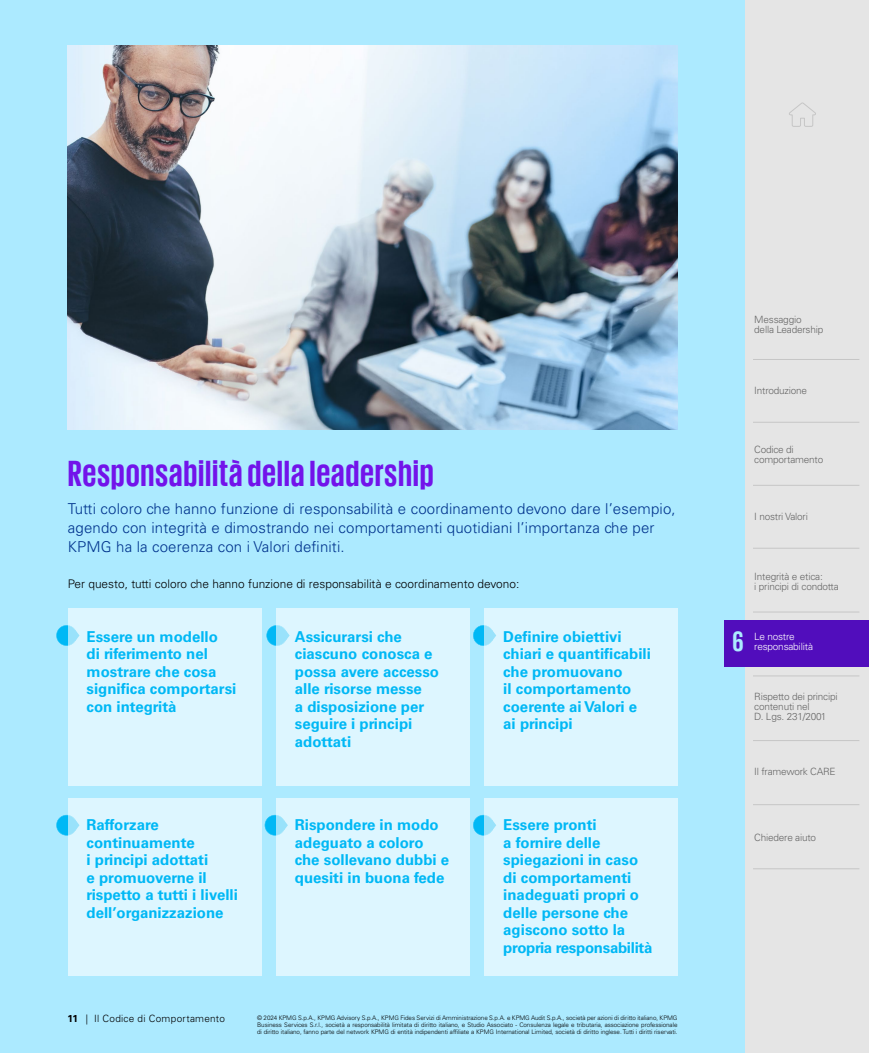
<style>
.page{position:relative;width:869px;height:1053px;background:#fff}
.page>*{position:absolute;margin:0;border:0;box-sizing:border-box;transform-origin:0 0}
.t1{font:700 37.5px "KPMG";letter-spacing:.02em;color:#7213ea}
.t2{font:700 28.75px "KPMG";color:#aceaff}
.t3{font:700 15px/17.5px "Univers LT Std";color:#00b8f5}
.t4{font:300 15px/18.8px "Univers LT Std";letter-spacing:.01em;color:#00338d}
.t5{font:300 11.88px "Univers LT Std";color:#000}
.t6{font:300 10px/10px "Univers LT Std";letter-spacing:-.02em;color:#666}
.t7{font:300 10px "Univers LT Std";letter-spacing:.025em;color:#000}
.t8{font:300 10px/10px "Univers LT Std";letter-spacing:-.02em;color:#fff}
.t9{font:300 6.25px/6.9px "Univers LT Std";letter-spacing:-.01em;color:#000;text-align:justify}
.s1{font-weight:700}
</style>
<div class="page">
<div style="left:0;top:0;width:755px;height:1052px;background:#aceaff"></div>
<svg style="left:266px;top:625px;width:10px;height:20px"></svg>
<svg style="left:56px;top:625px;width:12px;height:20px"></svg>
<svg style="left:56px;top:814px;width:12px;height:21px"></svg>
<svg style="left:264px;top:814px;width:12px;height:21px"></svg>
<svg style="left:473px;top:814px;width:11px;height:21px"></svg>
<svg style="left:473px;top:625px;width:11px;height:20px"></svg>
<img style="left:68px;top:45px;width:609px;height:385px">
<div style="left:68px;top:798px;width:193px;height:177px;background:#ddf6ff"></div>
<div style="left:484px;top:798px;width:193px;height:177px;background:#ddf6ff"></div>
<div style="left:276px;top:798px;width:193px;height:177px;background:#ddf6ff"></div>
<div style="left:68px;top:608px;width:193px;height:177px;background:#ddf6ff"></div>
<div style="left:484px;top:608px;width:193px;height:177px;background:#ddf6ff"></div>
<div style="left:276px;top:608px;width:193px;height:177px;background:#ddf6ff"></div>
<div style="left:744px;top:0;width:124px;height:1052px;background:#e5e5e5"></div>
<svg style="left:789px;top:102px;width:26px;height:25px"></svg>
<hr style="left:752px;top:868px;width:107px;height:1px;background:#c6c6c6">
<hr style="left:752px;top:804px;width:107px;height:1px;background:#c6c6c6">
<hr style="left:752px;top:740px;width:107px;height:1px;background:#c6c6c6">
<hr style="left:752px;top:675px;width:107px;height:1px;background:#c6c6c6">
<hr style="left:752px;top:611px;width:107px;height:1px;background:#c6c6c6">
<hr style="left:752px;top:548px;width:107px;height:1px;background:#c6c6c6">
<hr style="left:752px;top:485px;width:107px;height:1px;background:#c6c6c6">
<hr style="left:752px;top:422px;width:107px;height:1px;background:#c6c6c6">
<hr style="left:752px;top:359px;width:107px;height:1px;background:#c6c6c6">
<div style="left:724px;top:620px;width:144px;height:46px;background:#510dbc"></div>
<h1 class="t1" style="left:68px;top:454px;width:367px">Responsabilità della leadership</h1>
<p class="t4" style="left:68px;top:499px;width:609px">Tutti coloro che hanno funzione di responsabilità e coordinamento devono dare l’esempio, agendo con integrità e dimostrando nei comportamenti quotidiani l’importanza che per<br>KPMG ha la coerenza con i Valori definiti.</p>
<p class="t5" style="left:68px;top:576px;width:453px">Per questo, tutti coloro che hanno funzione di responsabilità e coordinamento devono:</p>
<p class="t3" style="left:86px;top:627px;width:151px">Essere un modello<br>di riferimento nel mostrare che cosa significa comportarsi con integrità</p>
<p class="t3" style="left:295px;top:627px;width:145px">Assicurarsi che ciascuno conosca e possa avere accesso alle risorse messe<br>a disposizione per seguire i principi adottati</p>
<p class="t3" style="left:503px;top:627px;width:149px">Definire obiettivi chiari e quantificabili che promuovano<br>il comportamento coerente ai Valori e ai principi</p>
<p class="t3" style="left:86px;top:816px;width:153px">Rafforzare continuamente<br>i principi adottati<br>e promuoverne il rispetto a tutti i livelli dell’organizzazione</p>
<p class="t3" style="left:295px;top:816px;width:156px">Rispondere in modo adeguato a coloro che sollevano dubbi e quesiti in buona fede</p>
<p class="t3" style="left:503px;top:816px;width:150px">Essere pronti<br>a fornire delle spiegazioni in caso di comportamenti inadeguati propri o delle persone che agiscono sotto la propria responsabilità</p>
<p class="t7" style="left:67px;top:1012px;width:159px"><span class="s1">11</span> | Il Codice di Comportamento</p>
<p class="t9" style="left:257px;top:1014px;width:421px">© 2024 KPMG S.p.A., KPMG Advisory S.p.A., KPMG Fides Servizi di Amministrazione S.p.A. e KPMG Audit S.p.A., società per azioni di diritto italiano, KPMG Business Services S.r.l., società a responsabilità limitata di diritto italiano, e Studio Associato - Consulenza legale e tributaria, associazione professionale di diritto italiano, fanno parte del network KPMG di entità indipendenti affiliate a KPMG International Limited, società di diritto inglese. Tutti i diritti riservati.</p>
<p class="t6" style="left:754px;top:314px;width:71px">Messaggio della Leadership</p>
<p class="t6" style="left:754px;top:385px;width:54px">Introduzione</p>
<p class="t6" style="left:754px;top:445px;width:70px">Codice di comportamento</p>
<p class="t6" style="left:754px;top:511px;width:55px">I nostri Valori</p>
<p class="t6" style="left:754px;top:571px;width:86px">Integrità e etica:<br>i principi di condotta</p>
<h2 class="t2" style="left:732px;top:627px;width:13px">6</h2>
<p class="t8" style="left:754px;top:631px;width:60px">Le nostre responsabilità</p>
<p class="t6" style="left:754px;top:691px;width:85px">Rispetto dei principi contenuti nel<br>D. Lgs. 231/2001</p>
<p class="t6" style="left:754px;top:766px;width:83px">Il framework CARE</p>
<p class="t6" style="left:754px;top:832px;width:63px">Chiedere aiuto</p>
</div>
